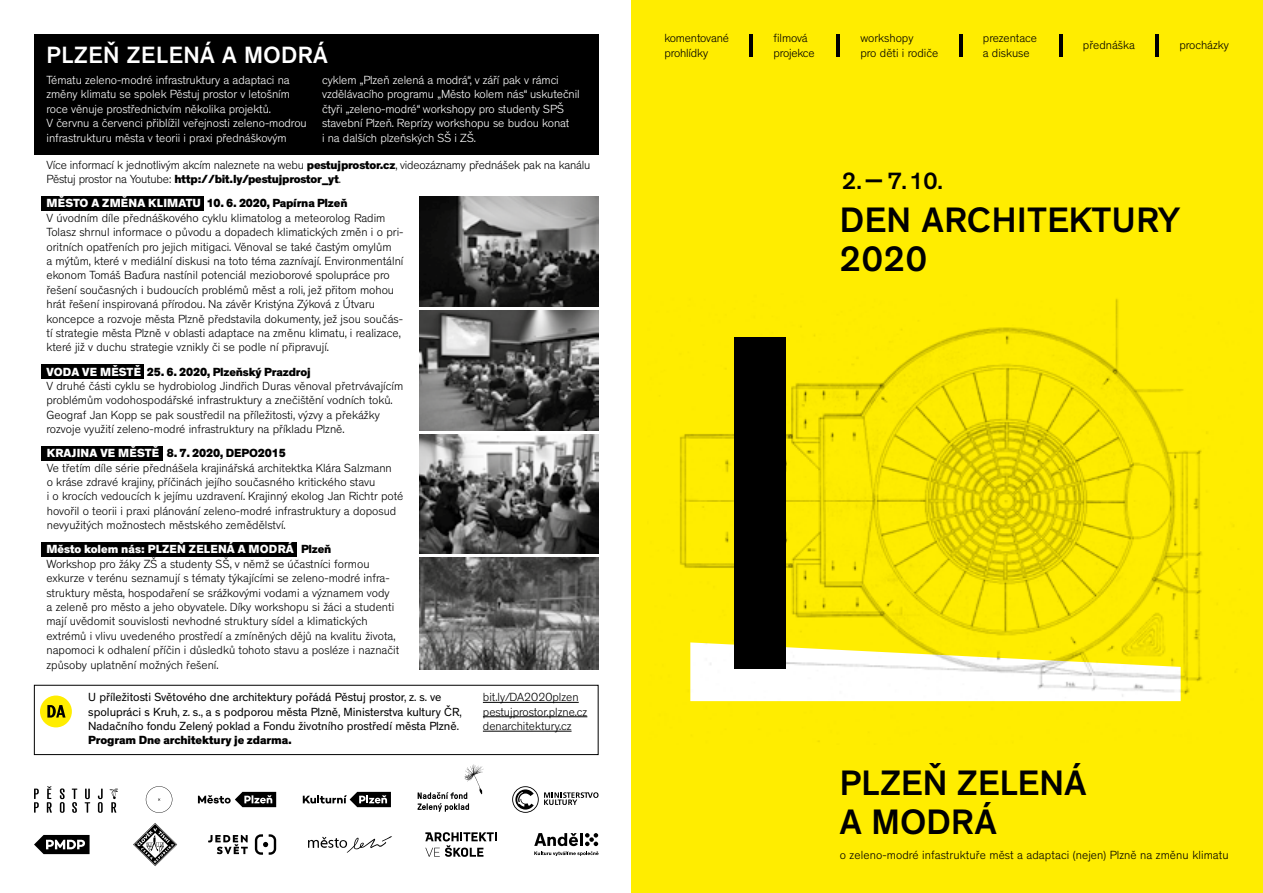
<style>
.page{position:relative;width:1263px;height:893px;background:#fff}
.page>*{position:absolute;margin:0;border:0;box-sizing:border-box;transform-origin:0 0}
.t1{font:500 36px/39px "Theinhardt";letter-spacing:.015em;color:#000}
.t2{font:500 24px "Theinhardt";letter-spacing:.025em;color:#fff}
.t3{font:500 24px "Theinhardt";color:#000}
.t4{font:300 12px/14.4px "Theinhardt";color:#000}
.t5{font:300 12px/14.4px "Theinhardt";letter-spacing:-.005em;color:#fff}
.t6{font:12px/14.4px "Theinhardt";color:#000}
.t7{font:800 12px "Theinhardt";letter-spacing:-.015em;color:#000}
.t8{font:800 12px "Theinhardt";letter-spacing:.015em;color:#fff}
.s1{font-weight:800}
</style>
<div class="page">
<svg style="left:146px;top:786px;width:26px;height:27px"></svg>
<svg style="left:303px;top:792px;width:88px;height:15px"></svg>
<svg style="left:512px;top:786px;width:86px;height:27px"></svg>
<svg style="left:34px;top:789px;width:5px;height:24px"></svg>
<svg style="left:60px;top:788px;width:5px;height:25px"></svg>
<svg style="left:72px;top:789px;width:5px;height:24px"></svg>
<svg style="left:85px;top:789px;width:5px;height:24px"></svg>
<svg style="left:98px;top:789px;width:5px;height:24px"></svg>
<svg style="left:47px;top:786px;width:5px;height:27px"></svg>
<svg style="left:109px;top:789px;width:9px;height:24px"></svg>
<div style="left:631px;top:0;width:632px;height:893px;background:#ffed00"></div>
<hr style="left:483px;top:702px;width:96px;height:1px;background:#000">
<hr style="left:483px;top:716px;width:104px;height:1px;background:#000">
<hr style="left:483px;top:731px;width:88px;height:1px;background:#000">
<div style="left:34px;top:685px;width:564px;height:70px;border:1px solid #000"></div>
<div style="left:40px;top:695px;width:32px;height:32px;background:#ffed00;border-radius:50%"></div>
<svg style="left:47px;top:705px;width:19px;height:12px"></svg>
<hr style="left:750px;top:34px;width:3px;height:23px;background:#000">
<hr style="left:836px;top:34px;width:4px;height:23px;background:#000">
<hr style="left:959px;top:34px;width:3px;height:23px;background:#000">
<hr style="left:1059px;top:34px;width:3px;height:23px;background:#000">
<hr style="left:1155px;top:34px;width:4px;height:23px;background:#000">
<div style="left:34px;top:34px;width:565px;height:120px;background:#000"></div>
<svg style="left:133px;top:823px;width:44px;height:43px"></svg>
<svg style="left:255px;top:834px;width:21px;height:21px"></svg>
<svg style="left:208px;top:835px;width:40px;height:19px"></svg>
<svg style="left:198px;top:792px;width:78px;height:15px"></svg>
<div style="left:41px;top:196px;width:162px;height:15px;background:#000"></div>
<img style="left:680px;top:299px;width:557px;height:443px">
<div style="left:734px;top:337px;width:52px;height:332px;background:#000"></div>
<img style="left:420px;top:311px;width:179px;height:119px">
<div style="left:41px;top:542px;width:256px;height:15px;background:#000"></div>
<div style="left:41px;top:364px;width:103px;height:15px;background:#000"></div>
<div style="left:41px;top:446px;width:122px;height:15px;background:#000"></div>
<img style="left:420px;top:434px;width:179px;height:120px">
<img style="left:420px;top:558px;width:178px;height:111px">
<img style="left:420px;top:196px;width:178px;height:111px">
<svg style="left:308px;top:836px;width:84px;height:17px"></svg>
<svg style="left:425px;top:832px;width:72px;height:25px"></svg>
<svg style="left:534px;top:833px;width:64px;height:23px"></svg>
<svg style="left:34px;top:835px;width:56px;height:19px"></svg>
<svg style="left:417px;top:764px;width:67px;height:48px"></svg>
<p class="t4" style="left:664px;top:31px;width:66px">komentované prohlídky</p>
<p class="t4" style="left:773px;top:31px;width:43px">filmová projekce</p>
<p class="t4" style="left:1083px;top:38px;width:54px">přednáška</p>
<p class="t4" style="left:1179px;top:38px;width:51px">procházky</p>
<p class="t4" style="left:860px;top:31px;width:55px">workshopy</p>
<p class="t4" style="left:983px;top:31px;width:56px">prezentace a diskuse</p>
<h2 class="t2" style="left:47px;top:41px;width:283px">PLZEŇ ZELENÁ A MODRÁ</h2>
<p class="t4" style="left:860px;top:46px;width:80px">pro děti i rodiče</p>
<p class="t5" style="left:47px;top:73px;width:262px">Tématu zeleno-modré infrastruktury a adaptaci na změny klimatu se spolek Pěstuj prostor v letošním roce věnuje prostřednictvím několika projektů.<br>V červnu a červenci přiblížil veřejnosti zeleno-modrou infrastrukturu města v teorii i praxi přednáškovým</p>
<p class="t5" style="left:322px;top:73px;width:259px">cyklem ‚Plzeň zelená a modrá“, v září pak v rámci vzdělávacího programu ‚Město kolem nás“ uskutečnil čtyři ‚zeleno-modré“ workshopy pro studenty SPŠ stavební Plzeň. Reprízy workshopu se budou konat<br>i na dalších plzeňských SŠ i ZŠ.</p>
<p class="t4" style="left:47px;top:158px;width:545px">Více informací k jednotlivým akcím naleznete na webu <span class="s1">pestujprostor.cz</span>, videozáznamy přednášek pak na kanálu<br>Pěstuj prostor na Youtube: <span class="s1">http://bit.ly/pestujprostor_yt</span>.</p>
<p class="t8" style="left:47px;top:196px;width:156px">MĚSTO A ZMĚNA KLIMATU</p>
<p class="t4" style="left:47px;top:211px;width:358px">V úvodním díle přednáškového cyklu klimatolog a meteorolog Radim Tolasz shrnul informace o původu a dopadech klimatických změn i o pri&shy;oritních opatřeních pro jejich mitigaci. Věnoval se také častým omylům<br>a mýtům, které v mediální diskusi na toto téma zaznívají. Environmentální ekonom Tomáš Baďura nastínil potenciál mezioborové spolupráce pro řešení současných i budoucích problémů měst a roli, jež přitom mohou hrát řešení inspirovaná přírodou. Na závěr Kristýna Zýková z Útvaru koncepce a rozvoje města Plzně představila dokumenty, jež jsou součás&shy;tí strategie města Plzně v oblasti adaptace na změnu klimatu, i realizace, které již v duchu strategie vznikly či se podle ní připravují.</p>
<h2 class="t3" style="left:842px;top:166px;width:102px">2. 7.10.</h2>
<h2 class="t3" style="left:860px;top:184px;width:8px;rotate:-90deg">I</h2>
<p class="t7" style="left:207px;top:196px;width:142px">10. 6. 2020, Papírna Plzeň</p>
<h1 class="t1" style="left:840px;top:201px;width:342px">DEN ARCHITEKTURY<br>2020</h1>
<p class="t8" style="left:47px;top:364px;width:96px">VODA VE MĚSTĚ</p>
<p class="t4" style="left:47px;top:379px;width:358px">V druhé části cyklu se hydrobiolog Jindřich Duras věnoval přetrvávajícím problémům vodohospodářské infrastruktury a znečištění vodních toků.<br>Geograf Jan Kopp se pak soustředil na příležitosti, výzvy a překážky rozvoje využití zeleno-modré infrastruktury na příkladu Plzně.</p>
<p class="t8" style="left:47px;top:446px;width:114px">KRAJINA VE MĚSTĚ</p>
<p class="t4" style="left:47px;top:461px;width:358px">Ve třetím díle série přednášela krajinářská architektka Klára Salzmann<br>o kráse zdravé krajiny, příčinách jejího současného kritického stavu<br>i o krocích vedoucích k jejímu uzdravení. Krajinný ekolog Jan Richtr poté hovořil o teorii i praxi plánování zeleno-modré infrastruktury a doposud nevyužitých možnostech městského zemědělství.</p>
<p class="t7" style="left:147px;top:364px;width:165px">25. 6. 2020, Plzeňský Prazdroj</p>
<p class="t7" style="left:167px;top:446px;width:120px">8. 7. 2020, DEPO2015</p>
<p class="t8" style="left:47px;top:542px;width:249px">Město kolem nás: PLZEŇ ZELENÁ A MODRÁ</p>
<p class="t4" style="left:47px;top:557px;width:354px">Workshop pro žáky ZŠ a studenty SŠ, v němž se účastníci formou exkurze v terénu seznamují s tématy týkajícími se zeleno-modré infra&shy;struktury města, hospodaření se srážkovými vodami a významem vody<br>a zeleně pro město a jeho obyvatele. Díky workshopu si žáci a studenti mají uvědomit souvislosti nevhodné struktury sídel a klimatických extrémů i vlivu uvedeného prostředí a zmíněných dějů na kvalitu života, napomoci k odhalení příčin i důsledků tohoto stavu a posléze i naznačit způsoby uplatnění možných řešení.</p>
<p class="t7" style="left:301px;top:542px;width:32px">Plzeň</p>
<p class="t6" style="left:88px;top:690px;width:375px">U příležitosti Světového dne architektury pořádá Pěstuj prostor, z. s. ve spolupráci s Kruh, z. s., a s podporou města Plzně, Ministerstva kultury ČR,<br>Nadačního fondu Zelený poklad a Fondu životního prostředí města Plzně.</p>
<p class="t7" style="left:88px;top:733px;width:205px">Program Dne architektury je zdarma.</p>
<p class="t4" style="left:483px;top:690px;width:106px">bit.ly/DA2020plzen pestujprostor.plzne.cz denarchitektury.cz</p>
<h1 class="t1" style="left:840px;top:764px;width:248px">PLZEŇ ZELENÁ<br>A MODRÁ</h1>
<p class="t4" style="left:840px;top:848px;width:390px">o zeleno-modré infastruktuře měst a adaptaci (nejen) Plzně na změnu klimatu</p>
</div>
